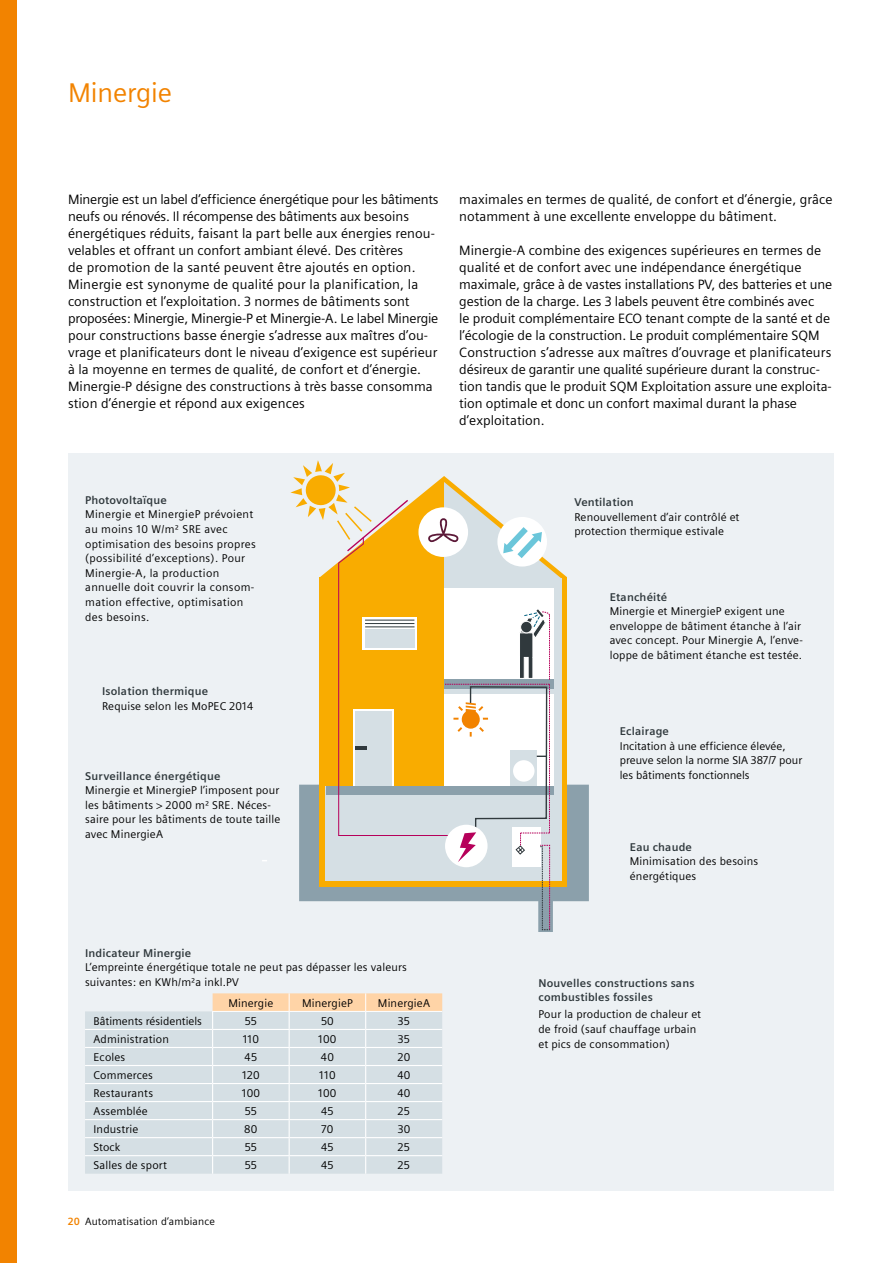
<style>
.page{position:relative;width:893px;height:1263px;background:#fff}
.page>*{position:absolute;margin:0;border:0;box-sizing:border-box;transform-origin:0 0}
.t1{font:27px "Siemens Sans";letter-spacing:-.005em;color:#f28300}
.t2{font:13.5px/17px "Siemens Sans";color:#000}
.t3{font:11.25px/14.7px "Siemens Sans";letter-spacing:.015em;color:#000}
.t4{font:700 11.25px/14px "Siemens Sans";letter-spacing:.015em;color:#30393d}
.t5{font:10.5px "Siemens Sans";letter-spacing:.015em;color:#000}
.s1{font-weight:700;color:#f28300}
</style>
<div class="page">
<div style="left:68px;top:453px;width:765px;height:738px;background:#edf1f4"></div>
<svg style="left:290px;top:460px;width:299px;height:472px"></svg>
<div style="left:85px;top:1011px;width:127px;height:163px;background:#d5dfe4"></div>
<hr style="left:85px;top:1029px;width:128px;height:1px;background:#fff">
<hr style="left:85px;top:1047px;width:128px;height:1px;background:#fff">
<hr style="left:85px;top:1065px;width:128px;height:1px;background:#fff">
<hr style="left:85px;top:1083px;width:128px;height:1px;background:#fff">
<hr style="left:85px;top:1101px;width:128px;height:1px;background:#fff">
<hr style="left:85px;top:1119px;width:128px;height:1px;background:#fff">
<hr style="left:85px;top:1137px;width:128px;height:1px;background:#fff">
<hr style="left:85px;top:1155px;width:128px;height:1px;background:#fff">
<svg style="left:212px;top:993px;width:230px;height:181px;background:#dce0e0"></svg>
<hr style="left:212px;top:1011px;width:77px;height:1px;background:#fff">
<hr style="left:289px;top:1011px;width:77px;height:1px;background:#fff">
<hr style="left:366px;top:1011px;width:76px;height:1px;background:#fff">
<div style="left:0;top:0;width:17px;height:1263px;background:#f28300"></div>
<h1 class="t1" style="left:68px;top:78px;width:106px">Minergie</h1>
<p class="t2" style="left:68px;top:191px;width:372px">Minergie est un label d’efficience énergétique pour les bâtiments neufs ou rénovés. Il récompense des bâtiments aux besoins énergétiques réduits, faisant la part belle aux énergies renou&shy;velables et offrant un confort ambiant élevé. Des critères<br>de promotion de la santé peuvent être ajoutés en option.<br>Minergie est synonyme de qualité pour la planification, la construction et l’exploitation. 3 normes de bâtiments sont proposées: Minergie, Minergie-P et Minergie-A. Le label Minergie pour constructions basse énergie s’adresse aux maîtres d’ou&shy;vrage et planificateurs dont le niveau d’exigence est supérieur à la moyenne en termes de qualité, de confort et d’énergie.<br>Minergie-P désigne des constructions à très basse consomma stion d’énergie et répond aux exigences</p>
<p class="t2" style="left:459px;top:191px;width:375px">maximales en termes de qualité, de confort et d’énergie, grâce notamment à une excellente enveloppe du bâtiment.</p>
<p class="t2" style="left:459px;top:242px;width:374px">Minergie-A combine des exigences supérieures en termes de qualité et de confort avec une indépendance énergétique maximale, grâce à de vastes installations PV, des batteries et une gestion de la charge. Les 3 labels peuvent être combinés avec<br>le produit complémentaire ECO tenant compte de la santé et de l’écologie de la construction. Le produit complémentaire SQM Construction s’adresse aux maîtres d’ouvrage et planificateurs désireux de garantir une qualité supérieure durant la construc&shy;tion tandis que le produit SQM Exploitation assure une exploita&shy;tion optimale et donc un confort maximal durant la phase d’exploitation.</p>
<p class="t4" style="left:85px;top:493px;width:83px">Photovoltaïque</p>
<p class="t3" style="left:85px;top:507px;width:172px">Minergie et MinergieP prévoient au moins 10 W/m² SRE avec optimisation des besoins propres (possibilité d’exceptions). Pour<br>Minergie-A, la production annuelle doit couvrir la consom&shy;mation effective, optimisation des besoins.</p>
<p class="t4" style="left:102px;top:684px;width:108px">Isolation thermique</p>
<p class="t3" style="left:102px;top:699px;width:153px">Requise selon les MoPEC 2014</p>
<p class="t4" style="left:85px;top:769px;width:137px">Surveillance énergétique</p>
<p class="t3" style="left:85px;top:783px;width:197px">Minergie et MinergieP l’imposent pour les bâtiments &gt; 2000 m² SRE. Néces&shy;saire pour les bâtiments de toute taille avec MinergieA</p>
<p class="t4" style="left:85px;top:946px;width:108px">Indicateur Minergie</p>
<p class="t3" style="left:85px;top:960px;width:323px">L’empreinte énergétique totale ne peut pas dépasser les valeurs suivantes: en KWh/m²a inkl.PV</p>
<p class="t3" style="left:228px;top:995px;width:46px">Minergie</p>
<p class="t3" style="left:302px;top:995px;width:52px">MinergieP</p>
<p class="t3" style="left:378px;top:995px;width:54px">MinergieA</p>
<p class="t3" style="left:94px;top:1013px;width:110px">Bâtiments résidentiels</p>
<p class="t3" style="left:245px;top:1013px;width:14px">55</p>
<p class="t3" style="left:321px;top:1013px;width:14px">50</p>
<p class="t3" style="left:398px;top:1013px;width:14px">35</p>
<p class="t3" style="left:94px;top:1031px;width:77px">Administration</p>
<p class="t3" style="left:243px;top:1031px;width:18px">110</p>
<p class="t3" style="left:318px;top:1031px;width:20px">100</p>
<p class="t3" style="left:398px;top:1031px;width:14px">35</p>
<p class="t3" style="left:94px;top:1050px;width:33px">Ecoles</p>
<p class="t3" style="left:245px;top:1050px;width:14px">45</p>
<p class="t3" style="left:321px;top:1050px;width:15px">40</p>
<p class="t3" style="left:398px;top:1050px;width:14px">20</p>
<p class="t3" style="left:94px;top:1068px;width:61px">Commerces</p>
<p class="t3" style="left:242px;top:1068px;width:19px">120</p>
<p class="t3" style="left:319px;top:1068px;width:18px">110</p>
<p class="t3" style="left:397px;top:1068px;width:15px">40</p>
<p class="t3" style="left:94px;top:1086px;width:61px">Restaurants</p>
<p class="t3" style="left:242px;top:1086px;width:20px">100</p>
<p class="t3" style="left:318px;top:1086px;width:20px">100</p>
<p class="t3" style="left:397px;top:1086px;width:15px">40</p>
<p class="t3" style="left:94px;top:1104px;width:56px">Assemblée</p>
<p class="t3" style="left:245px;top:1104px;width:14px">55</p>
<p class="t3" style="left:321px;top:1104px;width:14px">45</p>
<p class="t3" style="left:398px;top:1104px;width:14px">25</p>
<p class="t3" style="left:94px;top:1122px;width:46px">Industrie</p>
<p class="t3" style="left:244px;top:1122px;width:15px">80</p>
<p class="t3" style="left:321px;top:1122px;width:13px">70</p>
<p class="t3" style="left:398px;top:1122px;width:14px">30</p>
<p class="t3" style="left:94px;top:1140px;width:28px">Stock</p>
<p class="t3" style="left:245px;top:1140px;width:14px">55</p>
<p class="t3" style="left:321px;top:1140px;width:14px">45</p>
<p class="t3" style="left:398px;top:1140px;width:14px">25</p>
<p class="t3" style="left:94px;top:1158px;width:75px">Salles de sport</p>
<p class="t3" style="left:245px;top:1158px;width:14px">55</p>
<p class="t3" style="left:321px;top:1158px;width:14px">45</p>
<p class="t3" style="left:398px;top:1158px;width:14px">25</p>
<p class="t5" style="left:68px;top:1215px;width:148px"><span class="s1">20</span> Automatisation d’ambiance</p>
<p class="t4" style="left:574px;top:495px;width:61px">Ventilation</p>
<p class="t3" style="left:574px;top:509px;width:167px">Renouvellement d’air contrôlé et protection thermique estivale</p>
<p class="t4" style="left:610px;top:590px;width:59px">Etanchéité</p>
<p class="t3" style="left:610px;top:604px;width:195px">Minergie et MinergieP exigent une enveloppe de bâtiment étanche à l’air avec concept. Pour Minergie A, l’enve&shy;loppe de bâtiment étanche est testée.</p>
<p class="t4" style="left:620px;top:724px;width:51px">Eclairage</p>
<p class="t3" style="left:620px;top:739px;width:184px">Incitation à une efficience élevée, preuve selon la norme SIA 387/7 pour les bâtiments fonctionnels</p>
<p class="t4" style="left:630px;top:840px;width:64px">Eau chaude</p>
<p class="t3" style="left:630px;top:854px;width:130px">Minimisation des besoins énergétiques</p>
<p class="t4" style="left:538px;top:976px;width:158px">Nouvelles constructions sans combustibles fossiles</p>
<p class="t3" style="left:538px;top:1007px;width:164px">Pour la production de chaleur et de froid (sauf chauffage urbain et pics de consommation)</p>
</div>
